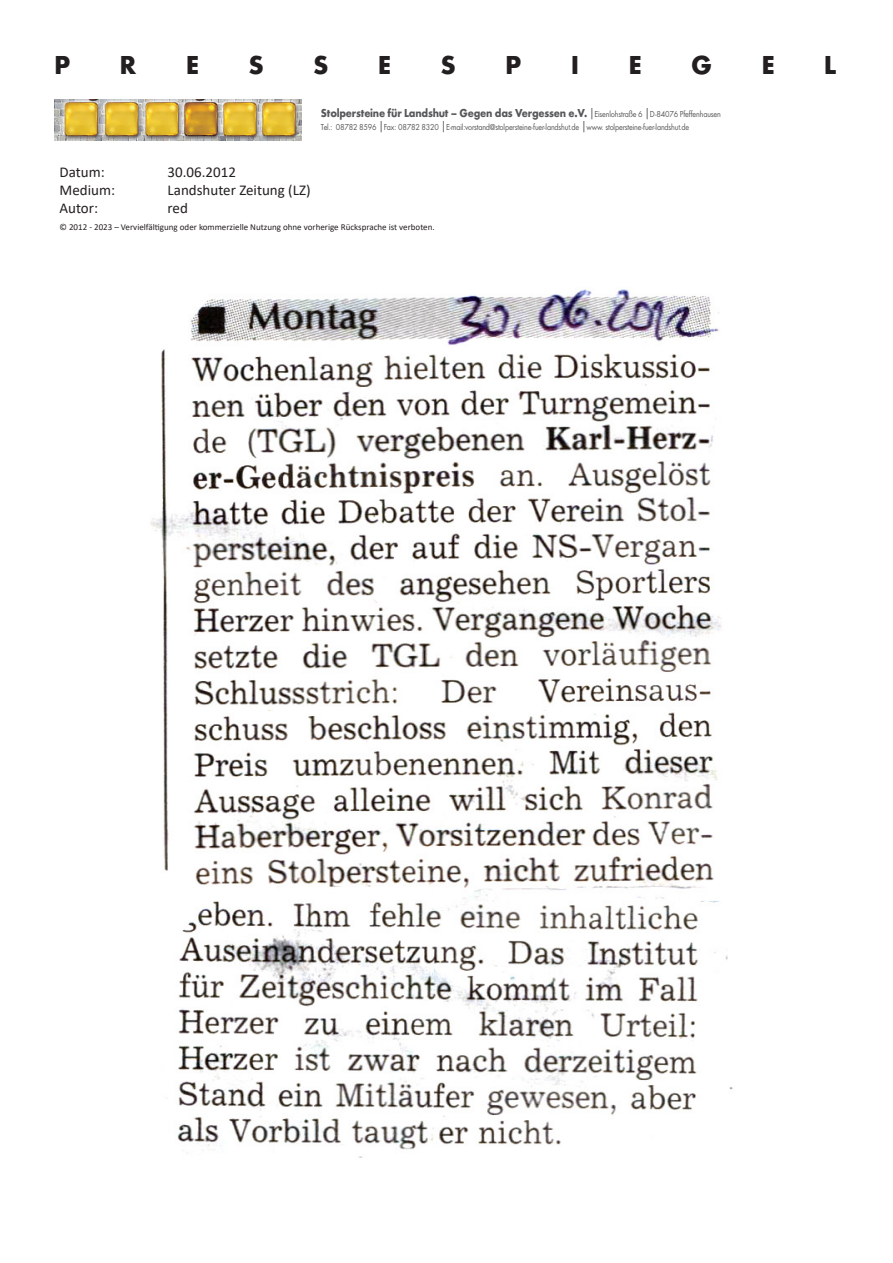
<style>
.page{position:relative;width:893px;height:1263px;background:#fff}
.page>*{position:absolute;margin:0;border:0;box-sizing:border-box;transform-origin:0 0}
.t1{font:700 27px "Futura";color:#231f20}
.t2{font:15px "Calibri";color:#231f20}
.t3{font:700 12px "Futura";letter-spacing:-.02em;color:#57585a;scale:.9 1}
.t4{font:9px "Futura Boo";letter-spacing:-.02em;color:#57585a;scale:.9 1}
.t5{font:9px "Calibri";color:#231f20}
.s1{font-family:"Futura Boo";font-weight:400;font-size:13.5px}
.s2{font-family:"Futura Boo";font-weight:400;font-size:9px}
.s3{font-size:13.5px}
</style>
<div class="page">
<img style="left:54px;top:100px;width:248px;height:40px">
<img style="left:150px;top:287px;width:583px;height:871px">
<p class="t1" style="left:54px;top:46px;width:18px">P</p>
<p class="t1" style="left:120px;top:46px;width:18px">R</p>
<p class="t1" style="left:186px;top:46px;width:15px">E</p>
<p class="t1" style="left:249px;top:46px;width:17px">S</p>
<p class="t1" style="left:313px;top:46px;width:17px">S</p>
<p class="t1" style="left:378px;top:46px;width:15px">E</p>
<p class="t1" style="left:441px;top:46px;width:17px">S</p>
<p class="t1" style="left:505px;top:46px;width:18px">P</p>
<p class="t1" style="left:571px;top:46px;width:10px">I</p>
<p class="t1" style="left:629px;top:46px;width:15px">E</p>
<p class="t1" style="left:691px;top:46px;width:23px">G</p>
<p class="t1" style="left:761px;top:46px;width:15px">E</p>
<p class="t1" style="left:824px;top:46px;width:14px">L</p>
<p class="t3" style="left:321px;top:105px;width:446px">Stolpersteine für Landshut – Gegen das Vergessen e.V. <span class="s1">|</span><span class="s2">Eisenlohstraße 6</span> <span class="s1">|</span><span class="s2">D-84076 Pfeffenhausen</span></p>
<p class="t4" style="left:321px;top:121px;width:411px">Tel.: 08782 8596 <span class="s3">|</span>Fax: 08782 8320 <span class="s3">|</span>E-mail:vorstand@stolpersteine-fuer-landshut.de <span class="s3">|</span>www. stolpersteine-fuer-landshut.de</p>
<p class="t2" style="left:60px;top:162px;width:47px">Datum:</p>
<p class="t2" style="left:168px;top:162px;width:70px">30.06.2012</p>
<p class="t2" style="left:60px;top:180px;width:57px">Medium:</p>
<p class="t2" style="left:168px;top:180px;width:145px">Landshuter Zeitung (LZ)</p>
<p class="t2" style="left:60px;top:198px;width:40px">Autor:</p>
<p class="t2" style="left:168px;top:198px;width:22px">red</p>
<p class="t5" style="left:60px;top:221px;width:377px">© 2012 - 2023 – Vervielfältigung oder kommerzielle Nutzung ohne vorherige Rücksprache ist verboten.</p>
</div>
